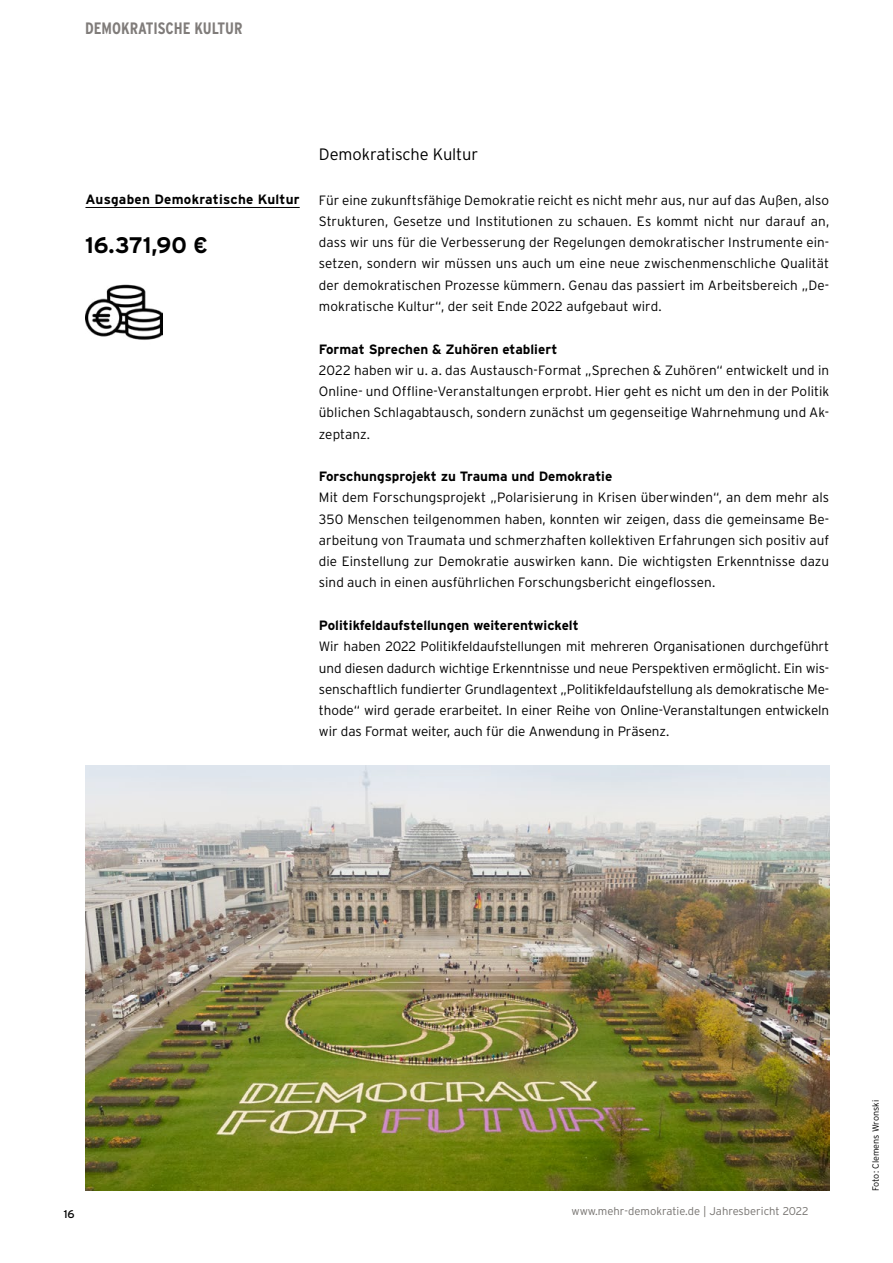
<style>
.page{position:relative;width:893px;height:1263px;background:#fff}
.page>*{position:absolute;margin:0;border:0;box-sizing:border-box;transform-origin:0 0}
.t1{font:700 22.5px "Interstate";color:#000}
.t2{font:700 16.5px "Interstate Condensed";color:#807c7a}
.t3{font:300 16.5px "Interstate";letter-spacing:-.01em;color:#000}
.t4{font:300 13.5px/21.3px "Interstate";color:#000;text-align:justify}
.t5{font:700 13.5px "Interstate";color:#000}
.t6{font:700 13.5px "Interstate";letter-spacing:.02em;color:#000}
.t7{font:300 11.25px "Interstate";color:#75726f}
.t8{font:11.25px "Interstate";color:#000}
.t9{font:300 9px "Interstate";color:#000}
</style>
<div class="page">
<img style="left:85px;top:766px;width:744px;height:425px">
<hr style="left:85px;top:207px;width:215px;height:1px;background:#000">
<img style="left:85px;top:284px;width:77px;height:56px">
<p class="t2" style="left:85px;top:19px;width:159px">DEMOKRATISCHE KULTUR</p>
<p class="t6" style="left:85px;top:192px;width:216px">Ausgaben Demokratische Kultur</p>
<h1 class="t1" style="left:85px;top:232px;width:124px">16.371,90 €</h1>
<p class="t3" style="left:319px;top:145px;width:161px">Demokratische Kultur</p>
<p class="t4" style="left:319px;top:189px;width:512px">Für eine zukunftsfähige Demokratie reicht es nicht mehr aus, nur auf das Außen, also Strukturen, Gesetze und Institutionen zu schauen. Es kommt nicht nur darauf an, dass wir uns für die Verbesserung der Regelungen demokratischer Instrumente ein&shy;setzen, sondern wir müssen uns auch um eine neue zwischenmenschliche Qualität der demokratischen Prozesse kümmern. Genau das passiert im Arbeitsbereich „De&shy;mokratische Kultur“, der seit Ende 2022 aufgebaut wird.</p>
<p class="t5" style="left:319px;top:341px;width:240px">Format Sprechen &amp; Zuhören etabliert</p>
<p class="t4" style="left:319px;top:359px;width:512px">2022 haben wir u. a. das Austausch-Format „Sprechen &amp; Zuhören“ entwickelt und in Online- und Offline-Veranstaltungen erprobt. Hier geht es nicht um den in der Politik üblichen Schlagabtausch, sondern zunächst um gegenseitige Wahrnehmung und Ak&shy;zeptanz.</p>
<p class="t5" style="left:319px;top:469px;width:295px">Forschungsprojekt zu Trauma und Demokratie</p>
<p class="t4" style="left:319px;top:487px;width:512px">Mit dem Forschungsprojekt „Polarisierung in Krisen überwinden“, an dem mehr als 350 Menschen teilgenommen haben, konnten wir zeigen, dass die gemeinsame Be&shy;arbeitung von Traumata und schmerzhaften kollektiven Erfahrungen sich positiv auf die Einstellung zur Demokratie auswirken kann. Die wichtigsten Erkenntnisse dazu sind auch in einen ausführlichen Forschungsbericht eingeflossen.</p>
<p class="t5" style="left:319px;top:618px;width:261px">Politikfeldaufstellungen weiterentwickelt</p>
<p class="t4" style="left:319px;top:636px;width:512px">Wir haben 2022 Politikfeldaufstellungen mit mehreren Organisationen durchgeführt und diesen dadurch wichtige Erkenntnisse und neue Perspektiven ermöglicht. Ein wis&shy;senschaftlich fundierter Grundlagentext „Politikfeldaufstellung als demokratische Me&shy;thode“ wird gerade erarbeitet. In einer Reihe von Online-Veranstaltungen entwickeln wir das Format weiter, auch für die Anwendung in Präsenz.</p>
<p class="t8" style="left:64px;top:1207px;width:13px">16</p>
<p class="t7" style="left:571px;top:1204px;width:238px">www.mehr-demokratie.de | Jahresbericht 2022</p>
<p class="t9" style="left:871px;top:1191px;width:93px;rotate:-90deg">Foto: Clemens Wronski</p>
</div>
